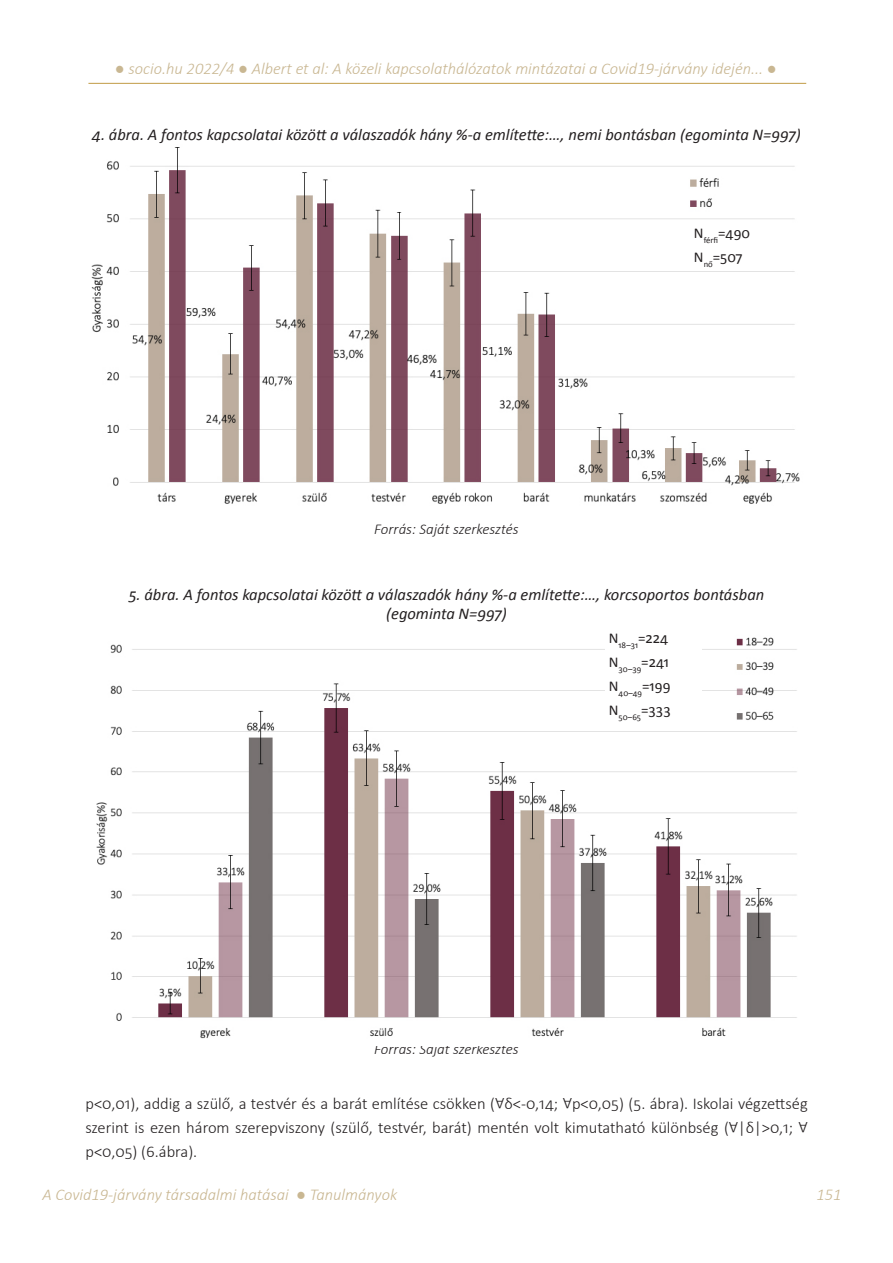
<style>
.page{position:relative;width:893px;height:1263px;background:#fff}
.page>*{position:absolute;margin:0;border:0;box-sizing:border-box;transform-origin:0 0}
.socio_hu_szoveg{font:300 16.5px/24px "Calibri";color:#231f20}
.tablazatcim{font:italic 16.5px/19.8px "Calibri";color:#231f20;text-align:center}
.t1{font:italic 300 16.5px "Calibri";color:#c9b792}
.tablazat{font:15px "Calibri";color:#231f20}
.kepalairas{font:italic 300 15px "Calibri";color:#231f20}
</style>
<div class="page">
<hr style="left:88px;top:83px;width:718px;height:1px;background:#c19c46">
<img style="left:91px;top:147px;width:709px;height:357px">
<img style="left:96px;top:637px;width:701px;height:402px">
<div style="left:605px;top:631px;width:97px;height:84px;background:#fff"></div>
<p class="t1" style="left:115px;top:58px;width:664px">● socio.hu 2022/4 ● Albert et al: A közeli kapcsolathálózatok mintázatai a Covid19-járvány idején... ●</p>
<p class="tablazatcim" style="left:92px;top:124px;width:710px">4. ábra. A fontos kapcsolatai között a válaszadók hány %-a említette:…, nemi bontásban (egominta N=997)</p>
<p class="kepalairas" style="left:374px;top:520px;width:146px">Forrás: Saját szerkesztés</p>
<p class="tablazat" style="left:694px;top:222px;width:58px">N<sub>férfi</sub>=490</p>
<p class="tablazat" style="left:694px;top:246px;width:50px">N<sub>nő</sub>=507</p>
<p class="tablazatcim" style="left:129px;top:583px;width:637px">5. ábra. A fontos kapcsolatai között a válaszadók hány %-a említette:…, korcsoportos bontásban (egominta N=997)</p>
<p class="tablazat" style="left:609px;top:627px;width:61px">N<sub>18–31</sub>=224</p>
<p class="tablazat" style="left:609px;top:651px;width:62px">N<sub>30–39</sub>=241</p>
<p class="tablazat" style="left:609px;top:675px;width:63px">N<sub>40–49</sub>=199</p>
<p class="tablazat" style="left:609px;top:699px;width:63px">N<sub>50–65</sub>=333</p>
<p class="kepalairas" style="left:374px;top:1040px;width:146px">Forrás: Saját szerkesztés</p>
<p class="socio_hu_szoveg" style="left:85px;top:1091px;width:724px;text-indent:487px">p&lt;0,05) (5. ábra). Iskolai végzettség szerint is ezen három szerepviszony (szülő, testvér, barát) mentén volt kimutatható különbség (</p>
<p class="socio_hu_szoveg" style="left:85px;top:1091px;width:411px">p&lt;0,01), addig a szülő, a testvér és a barát említése csökken (</p>
<p class="socio_hu_szoveg" style="left:504px;top:1115px;width:11px;rotate:-180deg">A</p>
<p class="socio_hu_szoveg" style="left:504px;top:1091px;width:55px">δ&lt;-0,14;</p>
<p class="socio_hu_szoveg" style="left:572px;top:1115px;width:11px;rotate:-180deg">A</p>
<p class="socio_hu_szoveg" style="left:738px;top:1139px;width:11px;rotate:-180deg">A</p>
<p class="socio_hu_szoveg" style="left:738px;top:1115px;width:56px">|δ|&gt;0,1;</p>
<p class="socio_hu_szoveg" style="left:808px;top:1139px;width:11px;rotate:-180deg">A</p>
<p class="socio_hu_szoveg" style="left:85px;top:1139px;width:113px">p&lt;0,05) (6.ábra).</p>
<p class="t1" style="left:42px;top:1184px;width:356px">A Covid19-járvány társadalmi hatásai ● Tanulmányok</p>
<p class="t1" style="left:816px;top:1184px;width:27px">151</p>
</div>
